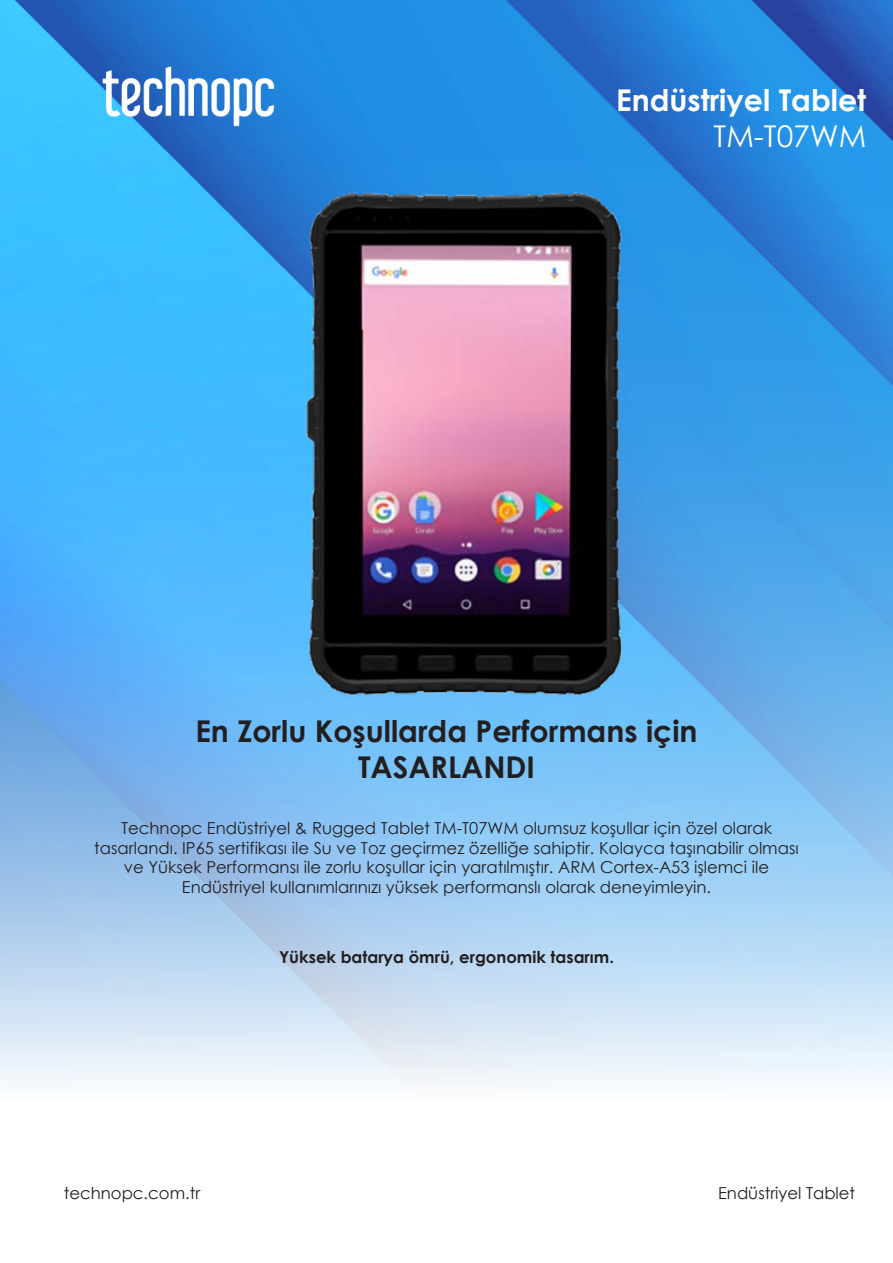
<style>
.page{position:relative;width:893px;height:1263px;background:#fff}
.page>*{position:absolute;margin:0;border:0;box-sizing:border-box;transform-origin:0 0}
.t1{font:700 30px/36px "Century Gothic";color:#231f20;text-align:center}
.t2{font:700 30px/36px "Century Gothic";color:#fff;text-align:right}
.t3{font:16.5px/19.8px "Century Gothic";color:#231f20;text-align:center}
.t4{font:700 16.5px "Century Gothic";color:#231f20}
.s1{font-weight:400}
</style>
<div class="page">
<img style="left:0;top:0;width:893px;height:1085px">
<img style="left:84px;top:51px;width:210px;height:90px">
<img style="left:177px;top:158px;width:572px;height:573px">
<p class="t2" style="left:616px;top:81px;width:252px">Endüstriyel Tablet<br><span class="s1">TM-T07WM</span></p>
<p class="t1" style="left:195px;top:712px;width:504px">En Zorlu Koşullarda Performans için<br>TASARLANDI</p>
<p class="t3" style="left:94px;top:817px;width:706px">Technopc Endüstriyel &amp; Rugged Tablet TM-T07WM olumsuz koşullar için özel olarak tasarlandı. IP65 sertifikası ile Su ve Toz geçirmez özelliğe sahiptir. Kolayca taşınabilir olması ve Yüksek Performansı ile zorlu koşullar için yaratılmıştır. ARM Cortex-A53 işlemci ile Endüstriyel kullanımlarınızı yüksek performanslı olarak deneyimleyin.</p>
<p class="t4" style="left:279px;top:945px;width:336px">Yüksek batarya ömrü, ergonomik tasarım.</p>
<p class="t3" style="left:64px;top:1183px;width:138px">technopc.com.tr</p>
<p class="t3" style="left:718px;top:1183px;width:139px">Endüstriyel Tablet</p>
</div>
